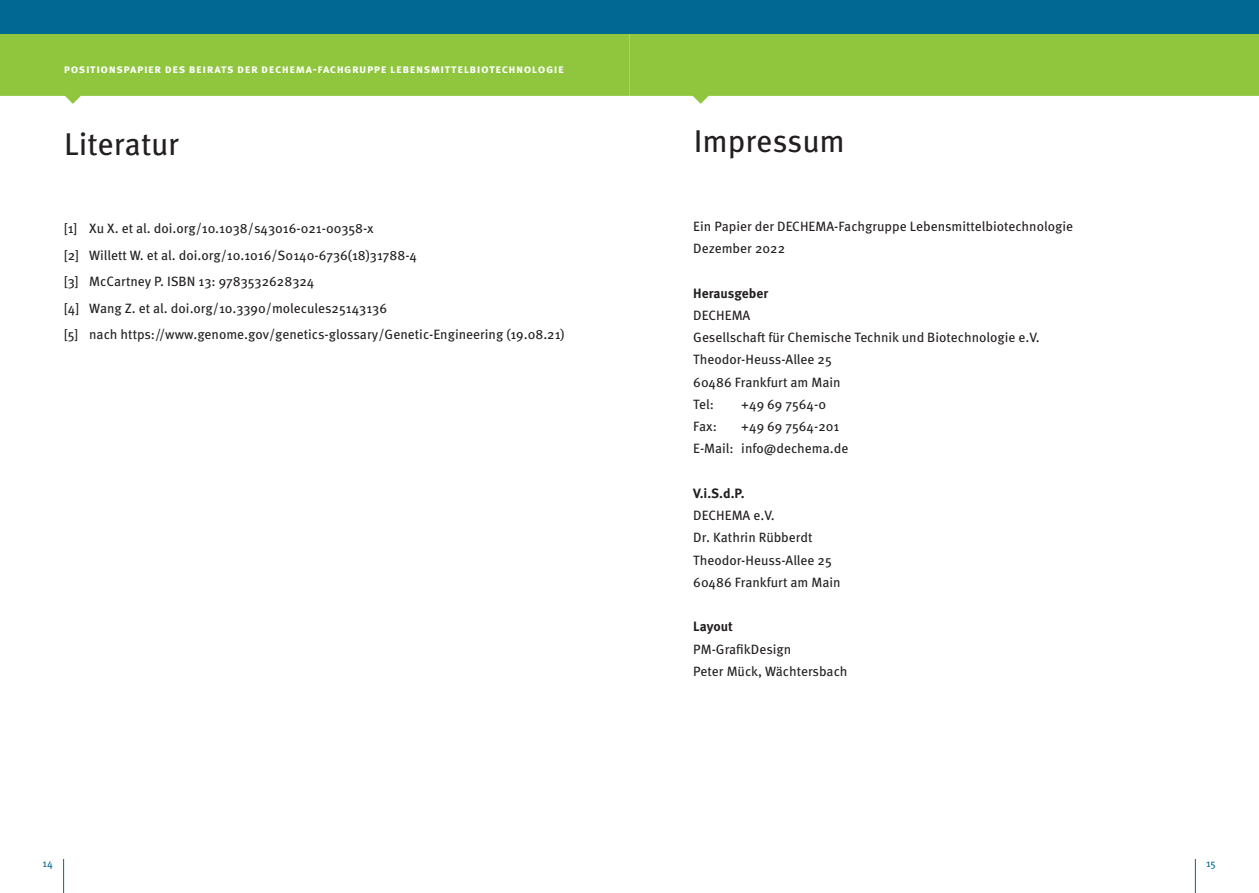
<style>
.page{position:relative;width:1259px;height:893px;background:#fff}
.page>*{position:absolute;margin:0;border:0;box-sizing:border-box;transform-origin:0 0}
.t1{font:31.5px "Meta Pro";letter-spacing:-.005em;color:#231f20}
.t2{font:13.5px/22.2px "Meta Pro";color:#231f20}
.t3{font:700 13.5px "Meta Pro";color:#231f20}
.t4{font:700 12px "Meta Pro";letter-spacing:.04em;color:#fff}
.t5{font:10.5px "Meta Pro";color:#006893}
</style>
<div class="page">
<svg style="left:0;top:34px;width:629px;height:70px;background:#9bcc54"></svg>
<svg style="left:629px;top:34px;width:630px;height:70px;background:#9bcc54"></svg>
<div style="left:0;top:0;width:629px;height:34px;background:#006893"></div>
<div style="left:629px;top:0;width:630px;height:34px;background:#006893"></div>
<hr style="left:63px;top:859px;width:1px;height:34px;background:#006893">
<hr style="left:1195px;top:859px;width:1px;height:34px;background:#006893">
<p class="t4" style="left:64px;top:59px;width:501px">positionspapier des beirats der dechema-fachgruppe lebensmittelbiotechnologie</p>
<h1 class="t1" style="left:64px;top:120px;width:116px">Literatur</h1>
<p class="t2" style="left:64px;top:215px;width:502px;line-height:26.5px">[1] Xu X. et al. doi.org/10.1038/s43016-021-00358-x<br>[2] Willett W. et al. doi.org/10.1016/S0140-6736(18)31788-4<br>[3] McCartney P. ISBN 13: 9783532628324<br>[4] Wang Z. et al. doi.org/10.3390/molecules25143136<br>[5] nach https://www.genome.gov/genetics-glossary/Genetic-Engineering (19.08.21)</p>
<h1 class="t1" style="left:693px;top:117px;width:153px">Impressum</h1>
<p class="t2" style="left:693px;top:214px;width:381px">Ein Papier der DECHEMA-Fachgruppe Lebensmittelbiotechnologie<br>Dezember 2022</p>
<p class="t3" style="left:693px;top:282px;width:76px">Herausgeber</p>
<p class="t2" style="left:693px;top:303px;width:348px">DECHEMA<br>Gesellschaft für Chemische Technik und Biotechnologie e.V.<br>Theodor-Heuss-Allee 25<br>60486 Frankfurt am Main<br>Tel:</p>
<p class="t2" style="left:741px;top:392px;width:86px">+49 69 7564-0</p>
<p class="t2" style="left:693px;top:414px;width:157px;text-indent:48px">+49 69 7564-201<br>E-Mail: info@dechema.de</p>
<p class="t3" style="left:693px;top:483px;width:53px">V.i.S.d.P.</p>
<p class="t2" style="left:693px;top:503px;width:149px">DECHEMA e.V.<br>Dr. Kathrin Rübberdt<br>Theodor-Heuss-Allee 25<br>60486 Frankfurt am Main</p>
<p class="t3" style="left:693px;top:616px;width:41px">Layout</p>
<p class="t2" style="left:693px;top:637px;width:156px">PM-GrafikDesign<br>Peter Mück, Wächtersbach</p>
<p class="t2" style="left:693px;top:414px;width:25px">Fax:</p>
<p class="t5" style="left:42px;top:855px;width:12px">14</p>
<p class="t5" style="left:1206px;top:855px;width:11px">15</p>
</div>
